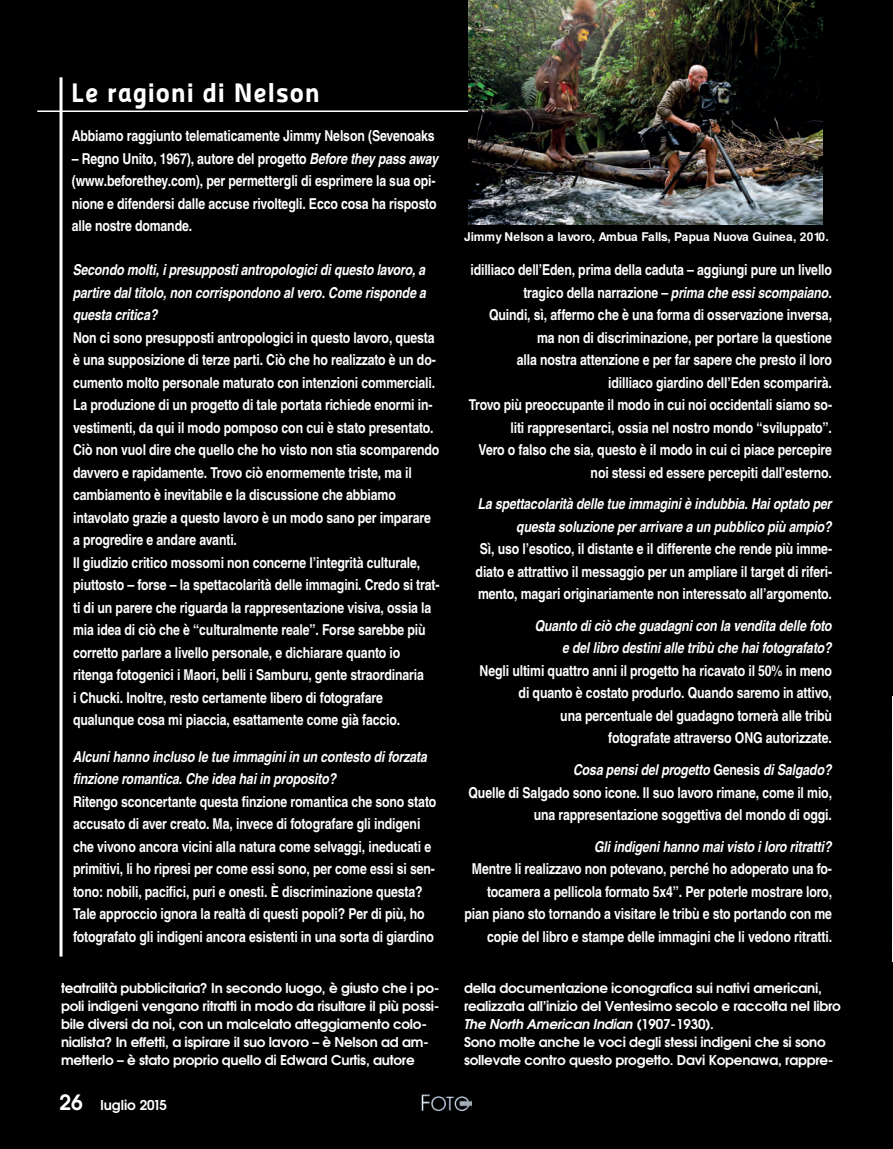
<style>
.page{position:relative;width:893px;height:1149px;background:#fff}
.page>*{position:absolute;margin:0;border:0;box-sizing:border-box;transform-origin:0 0}
.t1{font:27px "Panefresco 999 wt";letter-spacing:.025em;color:#fff}
.t2{font:700 15px/22.5px "Te X Gyre Heros Condensed";letter-spacing:-.01em;color:#fff;text-align:right}
.t3{font:italic 700 15px/22.5px "Te X Gyre Heros Condensed";letter-spacing:-.01em;color:#fff;text-align:right}
.t4{font:700 13.5px/18px "Te X Gyre Adventor";letter-spacing:-.015em;color:#fff}
.t5{font:700 12px "Te X Gyre Heros";letter-spacing:-.025em;color:#fff}
.s1{font-style:italic}
.s2{font-size:21px}
</style>
<div class="page">
<div style="left:0;top:0;width:893px;height:1148px;background:#000"></div>
<hr style="left:60px;top:77px;width:3px;height:879px;background:#fff">
<hr style="left:37px;top:110px;width:765px;height:2px;background:#fff">
<img style="left:469px;top:0;width:353px;height:224px">
<img style="left:892px;top:696px;width:1px;height:265px">
<img style="left:421px;top:1094px;width:51px;height:18px">
<h1 class="t1" style="left:71px;top:77px;width:250px">Le ragioni di Nelson</h1>
<p class="t2" style="left:72px;top:125px;width:364px">Abbiamo raggiunto telematicamente Jimmy Nelson (Sevenoaks</p>
<p class="t2" style="left:72px;top:147px;width:368px;text-align:left">– Regno Unito, 1967), autore del progetto <span class="s1">Before they pass away </span>(www.beforethey.com), per permettergli di esprimere la sua opi&shy;nione e difendersi dalle accuse rivoltegli. Ecco cosa ha risposto alle nostre domande.</p>
<p class="t3" style="left:73px;top:258px;width:355px;text-align:justify">Secondo molti, i presupposti antropologici di questo lavoro, a partire dal titolo, non corrispondono al vero. Come risponde a questa critica?</p>
<p class="t2" style="left:73px;top:326px;width:368px;text-align:left">Non ci sono presupposti antropologici in questo lavoro, questa è una supposizione di terze parti. Ciò che ho realizzato è un do&shy;cumento molto personale maturato con intenzioni commerciali.<br>La produzione di un progetto di tale portata richiede enormi in&shy;vestimenti, da qui il modo pomposo con cui è stato presentato.<br>Ciò non vuol dire che quello che ho visto non stia scomparendo davvero e rapidamente. Trovo ciò enormemente triste, ma il cambiamento è inevitabile e la discussione che abbiamo intavolato grazie a questo lavoro è un modo sano per imparare a progredire e andare avanti.<br>Il giudizio critico mossomi non concerne l’integrità culturale, piuttosto – forse – la spettacolarità delle immagini. Credo si trat&shy;ti di un parere che riguarda la rappresentazione visiva, ossia la mia idea di ciò che è “culturalmente reale”. Forse sarebbe più corretto parlare a livello personale, e dichiarare quanto io ritenga fotogenici i Maori, belli i Samburu, gente straordinaria<br>i Chucki. Inoltre, resto certamente libero di fotografare qualunque cosa mi piaccia, esattamente come già faccio.</p>
<p class="t3" style="left:73px;top:744px;width:356px;text-align:left">Alcuni hanno incluso le tue immagini in un contesto di forzata finzione romantica. Che idea hai in proposito?</p>
<p class="t2" style="left:73px;top:789px;width:365px;text-align:left">Ritengo sconcertante questa finzione romantica che sono stato accusato di aver creato. Ma, invece di fotografare gli indigeni che vivono ancora vicini alla natura come selvaggi, ineducati e primitivi, li ho ripresi per come essi sono, per come essi si sen&shy;tono: nobili, pacifici, puri e onesti. È discriminazione questa?<br>Tale approccio ignora la realtà di questi popoli? Per di più, ho fotografato gli indigeni ancora esistenti in una sorta di giardino</p>
<p class="t5" style="left:464px;top:229px;width:366px">Jimmy Nelson a lavoro, Ambua Falls, Papua Nuova Guinea, 2010.</p>
<p class="t2" style="left:469px;top:258px;width:365px">idilliaco dell’Eden, prima della caduta – aggiungi pure un livello tragico della narrazione – <span class="s1">prima che essi scompaiano</span>.<br>Quindi, sì, affermo che è una forma di osservazione inversa, ma non di discriminazione, per portare la questione<br>alla nostra attenzione e per far sapere che presto il loro idilliaco giardino dell’Eden scomparirà.<br>Trovo più preoccupante il modo in cui noi occidentali siamo so&shy;liti rappresentarci, ossia nel nostro mondo “sviluppato”.<br>Vero o falso che sia, questo è il modo in cui ci piace percepire noi stessi ed essere percepiti dall’esterno.</p>
<p class="t3" style="left:478px;top:492px;width:356px">La spettacolarità delle tue immagini è indubbia. Hai optato per questa soluzione per arrivare a un pubblico più ampio?</p>
<p class="t2" style="left:476px;top:537px;width:358px;text-align:justify">Sì, uso l’esotico, il distante e il differente che rende più imme&shy;diato e attrattivo il messaggio per un ampliare il target di riferi&shy;mento, magari originariamente non interessato all’argomento.</p>
<p class="t3" style="left:535px;top:614px;width:299px">Quanto di ciò che guadagni con la vendita delle foto e del libro destini alle tribù che hai fotografato?</p>
<p class="t2" style="left:479px;top:659px;width:354px">Negli ultimi quattro anni il progetto ha ricavato il 50% in meno di quanto è costato produrlo. Quando saremo in attivo,<br>una percentuale del guadagno tornerà alle tribù<br>fotografate attraverso ONG autorizzate.</p>
<p class="t2" style="left:468px;top:758px;width:365px"><span class="s1">Cosa pensi del progetto</span> Genesis <span class="s1">di Salgado?<br></span>Quelle di Salgado sono icone. Il suo lavoro rimane, come il mio, una rappresentazione soggettiva del mondo di oggi.</p>
<p class="t3" style="left:594px;top:834px;width:239px">Gli indigeni hanno mai visto i loro ritratti?</p>
<p class="t2" style="left:464px;top:857px;width:369px">Mentre li realizzavo non potevano, perché ho adoperato una fo&shy;tocamera a pellicola formato 5x4”. Per poterle mostrare loro, pian piano sto tornando a visitare le tribù e sto portando con me copie del libro e stampe delle immagini che li vedono ritratti.</p>
<p class="t4" style="left:61px;top:978px;width:380px">teatralità pubblicitaria? In secondo luogo, è giusto che i po&shy;poli indigeni vengano ritratti in modo da risultare il più possi&shy;bile diversi da noi, con un malcelato atteggiamento colo&shy;nialista? In effetti, a ispirare il suo lavoro – è Nelson ad am&shy;metterlo – è stato proprio quello di Edward Curtis, autore</p>
<p class="t4" style="left:464px;top:978px;width:378px">della documentazione iconografica sui nativi americani, realizzata all’inizio del Ventesimo secolo e raccolta nel libro <span class="s1">The North American Indian</span> (1907-1930).<br>Sono molte anche le voci degli stessi indigeni che si sono sollevate contro questo progetto. Davi Kopenawa, rappre-</p>
<p class="t4" style="left:59px;top:1096px;width:109px"><span class="s2">26</span> luglio 2015</p>
</div>
